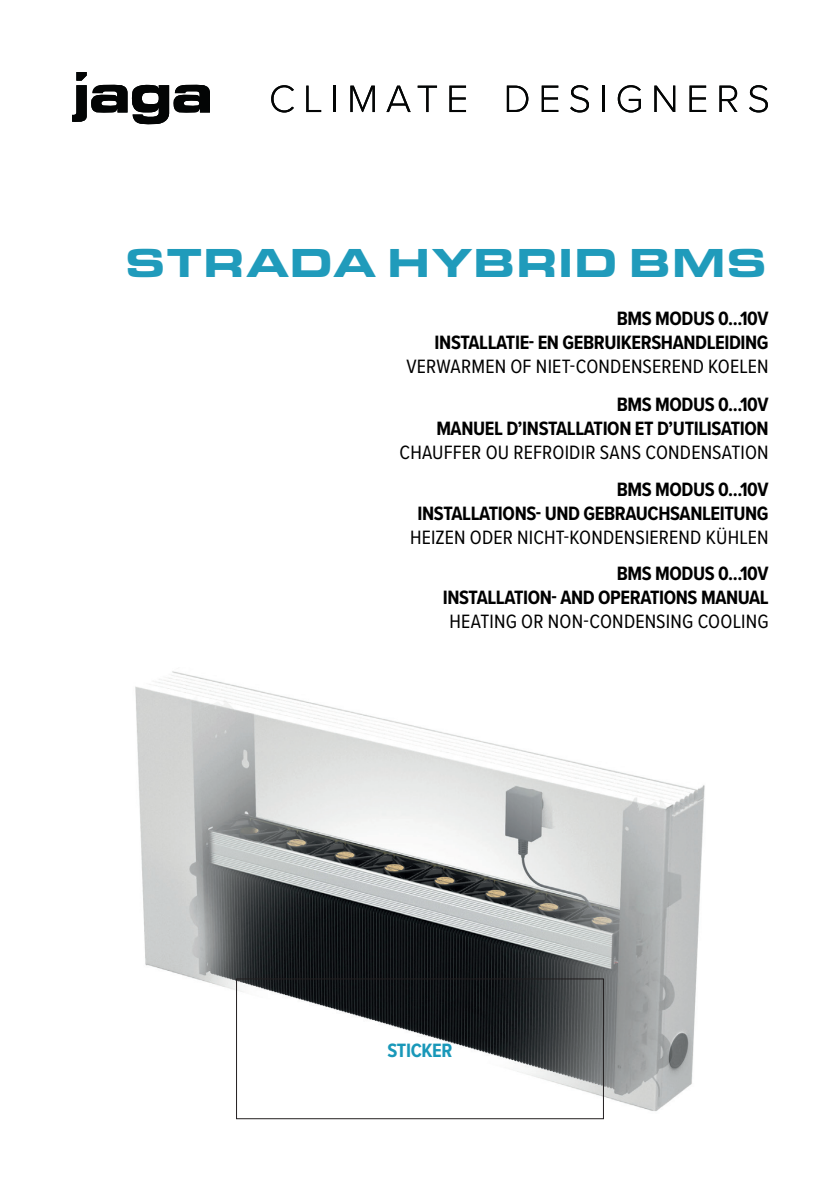
<style>
.page{position:relative;width:840px;height:1191px;background:#fff}
.page>*{position:absolute;margin:0;border:0;box-sizing:border-box;transform-origin:0 0}
.t1{font:900 42px "Eurostile Ext";color:#209bbb}
.t2{font:700 20px/24px "Proxima Nova Cond";letter-spacing:-.02em;color:#000;text-align:right}
.t3{font:20px "Proxima Nova Cond";letter-spacing:.005em;color:#000}
.t4{font:700 20px "Proxima Nova Cond";letter-spacing:-.02em;color:#1998b9}
</style>
<div class="page">
<img style="left:135px;top:671px;width:570px;height:449px">
<svg style="left:271px;top:85px;width:23px;height:27px"></svg>
<svg style="left:306px;top:86px;width:15px;height:26px"></svg>
<hr style="left:333px;top:86px;width:3px;height:26px;background:#030505">
<svg style="left:350px;top:86px;width:24px;height:26px"></svg>
<svg style="left:386px;top:86px;width:24px;height:26px"></svg>
<svg style="left:417px;top:86px;width:20px;height:26px"></svg>
<svg style="left:449px;top:86px;width:17px;height:26px"></svg>
<svg style="left:506px;top:86px;width:22px;height:26px"></svg>
<svg style="left:541px;top:86px;width:17px;height:26px"></svg>
<svg style="left:570px;top:85px;width:18px;height:27px"></svg>
<hr style="left:602px;top:86px;width:2px;height:26px;background:#030505">
<svg style="left:617px;top:85px;width:23px;height:27px"></svg>
<svg style="left:654px;top:86px;width:20px;height:26px"></svg>
<svg style="left:689px;top:86px;width:16px;height:26px"></svg>
<svg style="left:719px;top:86px;width:18px;height:26px"></svg>
<svg style="left:749px;top:85px;width:18px;height:27px"></svg>
<svg style="left:72px;top:72px;width:138px;height:53px"></svg>
<div style="left:236px;top:978px;width:367px;height:141px;border:1px solid #231f20"></div>
<h1 class="t1" style="left:125px;top:231px;width:643px">STRADA HYBRID BMS</h1>
<p class="t2" style="left:434px;top:306px;width:335px">BMS MODUS 0...10V<br>INSTALLATIE- EN GEBRUIKERSHANDLEIDING</p>
<p class="t3" style="left:406px;top:352px;width:363px">VERWARMEN OF NIET-CONDENSEREND KOELEN</p>
<p class="t2" style="left:436px;top:392px;width:334px">BMS MODUS 0...10V<br>MANUEL D’INSTALLATION ET D’UTILISATION</p>
<p class="t3" style="left:399px;top:438px;width:370px">CHAUFFER OU REFROIDIR SANS CONDENSATION</p>
<p class="t2" style="left:417px;top:477px;width:352px">BMS MODUS 0...10V<br>INSTALLATIONS- UND GEBRAUCHSANLEITUNG</p>
<p class="t3" style="left:410px;top:523px;width:360px">HEIZEN ODER NICHT-KONDENSIEREND KÜHLEN</p>
<p class="t2" style="left:442px;top:561px;width:327px">BMS MODUS 0...10V<br>INSTALLATION- AND OPERATIONS MANUAL</p>
<p class="t3" style="left:449px;top:607px;width:320px">HEATING OR NON-CONDENSING COOLING</p>
<p class="t4" style="left:387px;top:1035px;width:66px">STICKER</p>
</div>
